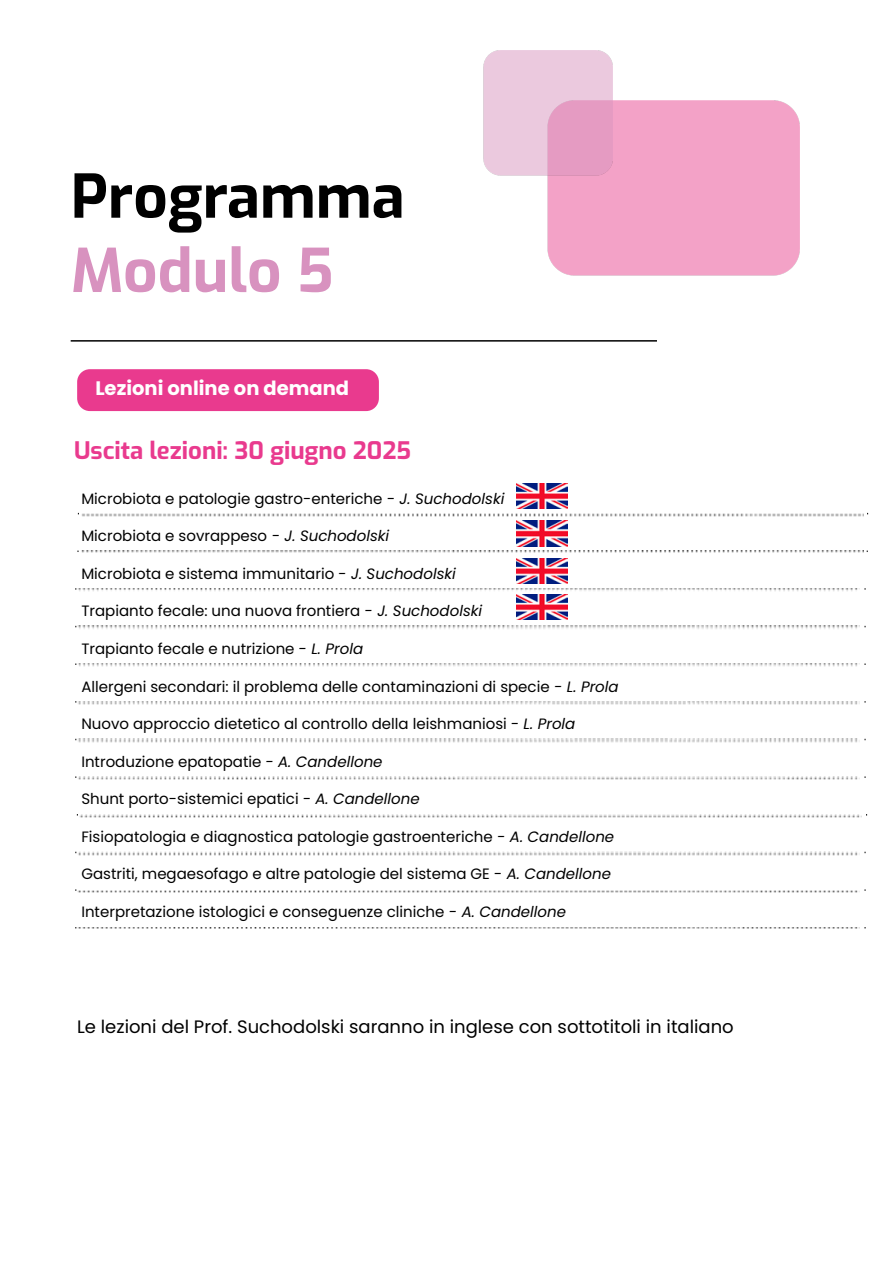
<style>
.page{position:relative;width:893px;height:1263px;background:#fff}
.page>*{position:absolute;margin:0;border:0;box-sizing:border-box;transform-origin:0 0}
.t1{font:700 60px "Exo";color:#000}
.t2{font:700 60px "Exo";color:#d892bf}
.t3{font:700 24px "Exo";color:#e93a8e}
.t4{font:700 19.5px "Poppins";color:#fff}
.t5{font:18px "Poppins";color:#000}
.t6{font:15px "Poppins";color:#000}
.s1{font-style:italic}
</style>
<div class="page">
<hr style="left:71px;top:340px;width:586px;height:2px;background:#000">
<img style="left:81px;top:513px;width:783px;height:4px">
<img style="left:81px;top:550px;width:783px;height:3px">
<img style="left:77px;top:588px;width:783px;height:4px">
<img style="left:77px;top:626px;width:783px;height:4px">
<img style="left:78px;top:663px;width:782px;height:4px">
<img style="left:78px;top:701px;width:782px;height:4px">
<img style="left:78px;top:739px;width:782px;height:4px">
<img style="left:78px;top:776px;width:782px;height:4px">
<img style="left:79px;top:814px;width:782px;height:4px">
<img style="left:78px;top:852px;width:782px;height:4px">
<img style="left:484px;top:51px;width:128px;height:125px">
<div style="left:77px;top:369px;width:302px;height:42px;background:#e93a8e;border-radius:13px"></div>
<img style="left:77px;top:890px;width:783px;height:3px">
<img style="left:77px;top:927px;width:783px;height:2px">
<img style="left:517px;top:483px;width:50px;height:25px">
<img style="left:517px;top:521px;width:50px;height:25px">
<img style="left:517px;top:558px;width:50px;height:25px">
<img style="left:517px;top:595px;width:50px;height:25px">
<h1 class="t1" style="left:71px;top:153px;width:335px">Programma</h1>
<h1 class="t2" style="left:71px;top:227px;width:264px">Modulo 5</h1>
<h3 class="t4" style="left:95px;top:377px;width:255px">Lezioni online on demand</h3>
<h2 class="t3" style="left:74px;top:433px;width:338px">Uscita lezioni: 30 giugno 2025</h2>
<p class="t6" style="left:81px;top:490px;width:425px">Microbiota e patologie gastro-enteriche <span class="s1">- J. Suchodolski</span></p>
<p class="t6" style="left:81px;top:527px;width:309px">Microbiota e sovrappeso <span class="s1">- J. Suchodolski</span></p>
<p class="t6" style="left:81px;top:565px;width:376px">Microbiota e sistema immunitario <span class="s1">- J. Suchodolski</span></p>
<p class="t6" style="left:81px;top:602px;width:402px">Trapianto fecale: una nuova frontiera <span class="s1">- J. Suchodolski</span></p>
<p class="t6" style="left:81px;top:640px;width:283px">Trapianto fecale e nutrizione <span class="s1">- L. Prola</span></p>
<p class="t6" style="left:81px;top:677px;width:539px">Allergeni secondari: il problema delle contaminazioni di specie <span class="s1">- L. Prola</span></p>
<p class="t6" style="left:81px;top:715px;width:496px">Nuovo approccio dietetico al controllo della leishmaniosi <span class="s1">- L. Prola</span></p>
<p class="t6" style="left:81px;top:753px;width:303px">Introduzione epatopatie <span class="s1">- A. Candellone</span></p>
<p class="t6" style="left:81px;top:790px;width:340px">Shunt porto-sistemici epatici <span class="s1">- A. Candellone</span></p>
<p class="t6" style="left:81px;top:828px;width:534px">Fisiopatologia e diagnostica patologie gastroenteriche <span class="s1">- A. Candellone</span></p>
<p class="t6" style="left:81px;top:865px;width:531px">Gastriti, megaesofago e altre patologie del sistema GE <span class="s1">- A. Candellone</span></p>
<p class="t6" style="left:81px;top:903px;width:486px">Interpretazione istologici e conseguenze cliniche <span class="s1">- A. Candellone</span></p>
<p class="t5" style="left:77px;top:1017px;width:658px">Le lezioni del Prof. Suchodolski saranno in inglese con sottotitoli in italiano</p>
</div>
